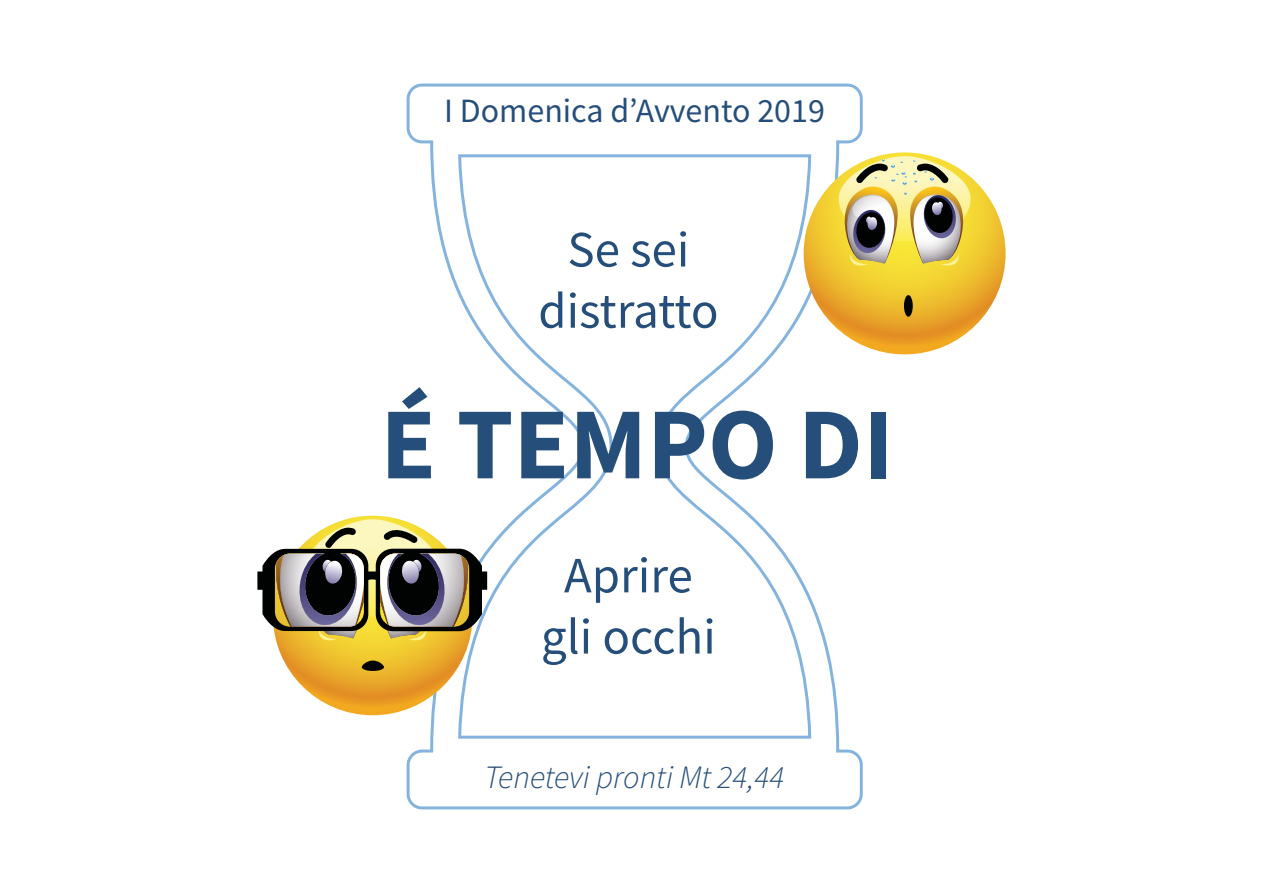
<style>
.page{position:relative;width:1263px;height:893px;background:#fff}
.page>*{position:absolute;margin:0;border:0;box-sizing:border-box;transform-origin:0 0}
.t1{font:51px/61.2px "Source Sans Pro";color:#254e7a;text-align:center}
.t2{font:34.05px "Source Sans Pro";color:#254e7a}
.t3{font:italic 300 32.55px "Source Sans Pro";color:#254e7a}
</style>
<div class="page">
<svg style="left:407px;top:84px;width:456px;height:725px"></svg>
<svg style="left:388px;top:387px;width:43px;height:91px"></svg>
<svg style="left:459px;top:412px;width:52px;height:66px"></svg>
<svg style="left:521px;top:412px;width:43px;height:66px"></svg>
<svg style="left:577px;top:412px;width:62px;height:66px"></svg>
<svg style="left:655px;top:412px;width:49px;height:66px"></svg>
<svg style="left:712px;top:411px;width:61px;height:69px"></svg>
<svg style="left:806px;top:412px;width:52px;height:66px"></svg>
<div style="left:871px;top:412px;width:15px;height:66px;background:#254e7a"></div>
<svg style="left:273px;top:516px;width:199px;height:199px;background:#eaa928"></svg>
<svg style="left:362px;top:661px;width:22px;height:10px"></svg>
<svg style="left:257px;top:519px;width:230px;height:127px"></svg>
<svg style="left:804px;top:152px;width:201px;height:202px;background:#ecb62c"></svg>
<svg style="left:839px;top:156px;width:131px;height:115px;background:#c8bc7c"></svg>
<div style="left:904px;top:295px;width:9px;height:22px;background:#010202;border-radius:50%"></div>
<p class="t2" style="left:444px;top:89px;width:382px">I Domenica d’Avvento 2019</p>
<p class="t1" style="left:538px;top:219px;width:182px">Se sei distratto</p>
<p class="t1" style="left:541px;top:545px;width:176px">Aprire gli occhi</p>
<p class="t3" style="left:484px;top:758px;width:302px">Tenetevi pronti Mt 24,44</p>
</div>
